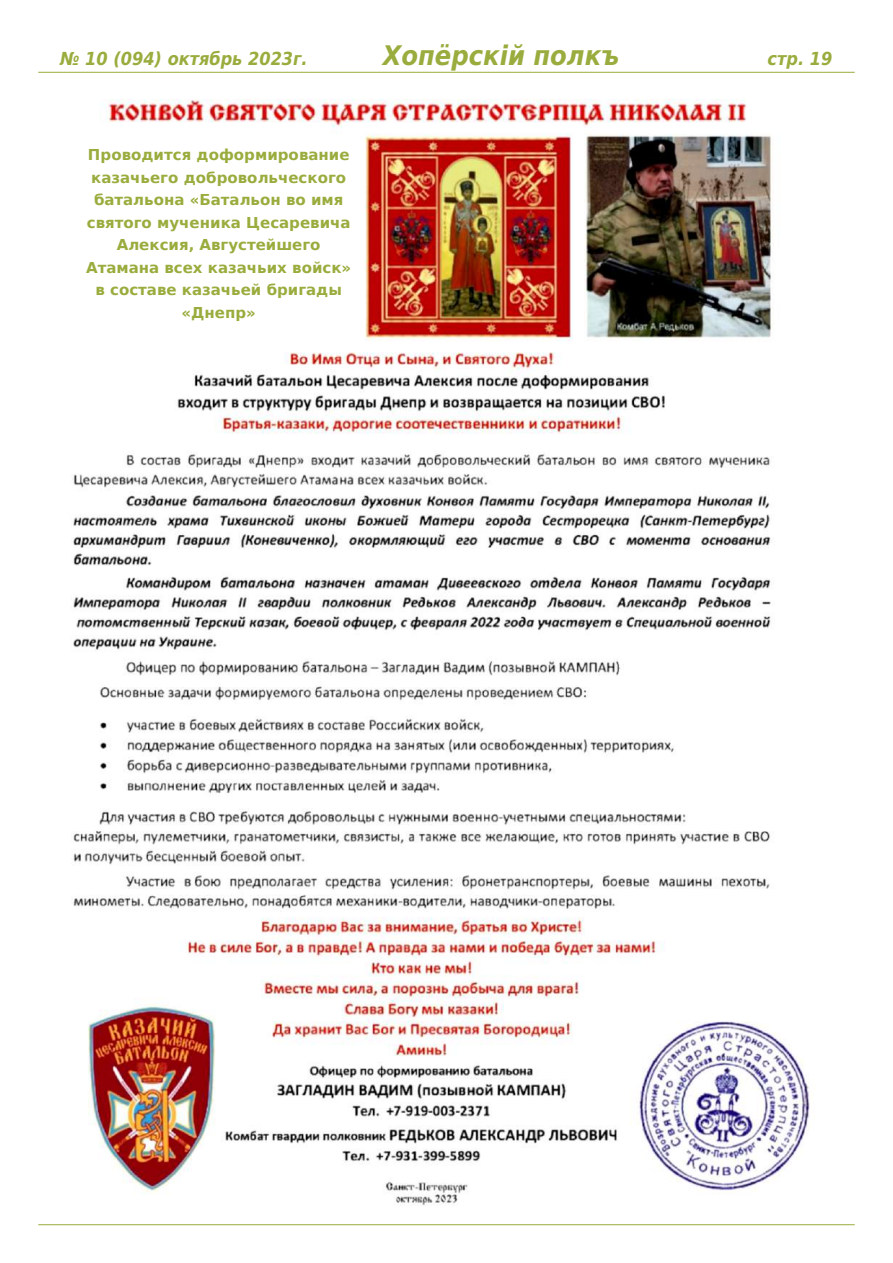
<style>
.page{position:relative;width:893px;height:1263px;background:#fff}
.page>*{position:absolute;margin:0;border:0;box-sizing:border-box;transform-origin:0 0}
.t1{font:italic 700 27px "DejaVu Sans Condensed";color:#9aac3d}
.t2{font:italic 700 18px "DejaVu Sans Condensed";color:#9aac3d}
.t3{font:700 15px/22.5px "DejaVu Sans";color:#9aac3d;text-align:center}
</style>
<div class="page">
<hr style="left:38px;top:1224px;width:817px;height:1px;background:#9aac3d">
<hr style="left:38px;top:72px;width:817px;height:1px;background:#9aac3d">
<img style="left:72px;top:99px;width:738px;height:1107px">
<p class="t2" style="left:60px;top:48px;width:249px">№ 10 (094) октябрь 2023г.</p>
<h1 class="t1" style="left:383px;top:40px;width:238px">Хопёрскій полкъ</h1>
<p class="t2" style="left:767px;top:48px;width:66px">стр. 19</p>
<p class="t3" style="left:86px;top:144px;width:267px">Проводится доформирование казачьего добровольческого батальона «Батальон во имя святого мученика Цесаревича<br>Алексия, Августейшего<br>Атамана всех казачьих войск» в составе казачьей бригады «Днепр»</p>
</div>
